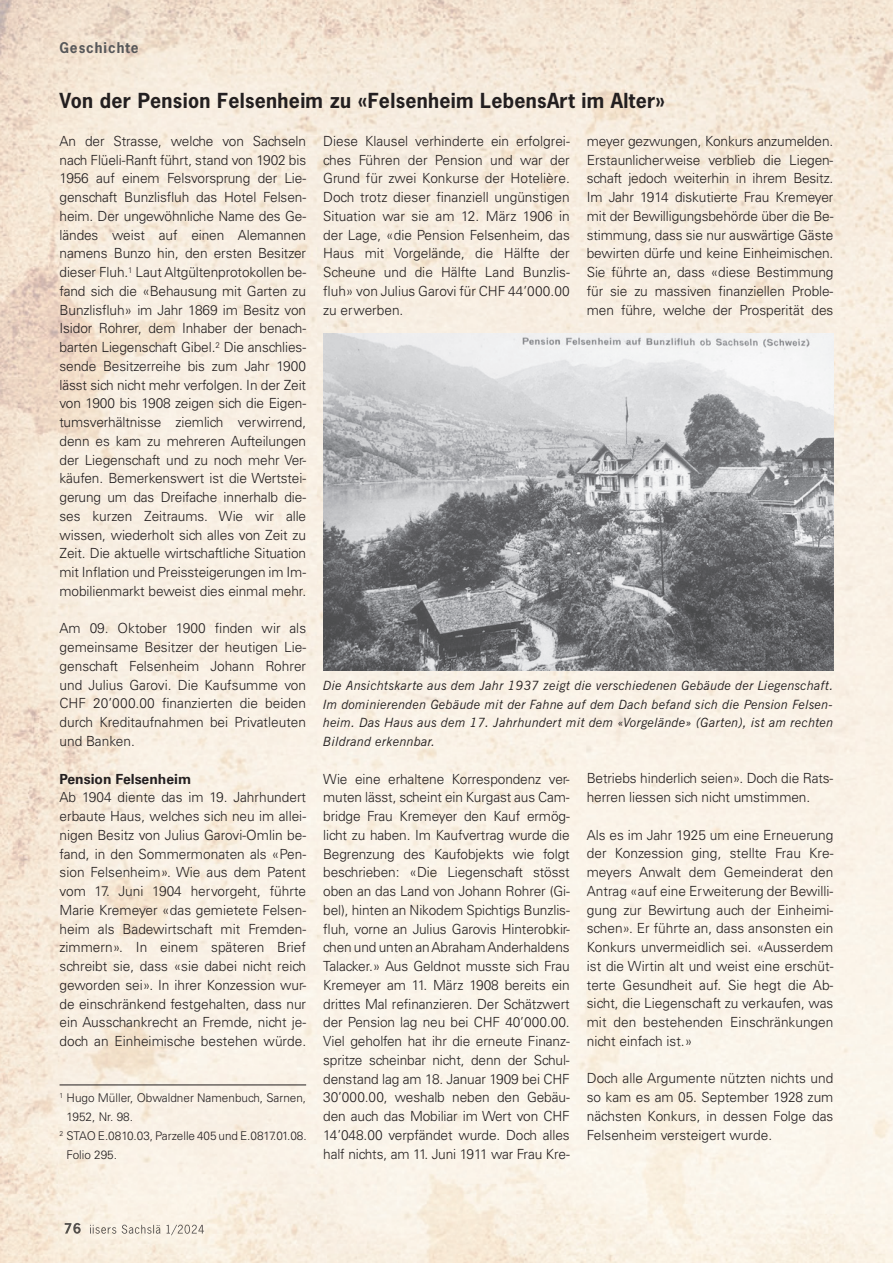
<style>
.page{position:relative;width:893px;height:1263px;background:#fff}
.page>*{position:absolute;margin:0;border:0;box-sizing:border-box;transform-origin:0 0}
.t1{font:700 19.5px "News Gothic";letter-spacing:.015em;color:#231f20}
.t2{font:300 13.95px/18.8px "Univers LT Std";letter-spacing:-.01em;color:#231f20;text-align:justify}
.t3{font:700 13.95px "Univers LT Std";color:#231f20}
.t4{font:700 13.95px "News Gothic";letter-spacing:.07em;color:#57585a}
.t5{font:italic 12.75px/18.8px "News Gothic BT";letter-spacing:.015em;color:#231f20;text-align:justify}
.t6{font:300 12px "Univers LT Std";color:#231f20}
</style>
<div class="page">
<img style="left:0;top:0;width:893px;height:1263px">
<img style="left:65px;top:1223px;width:139px;height:12px">
<img style="left:82px;top:1224px;width:122px;height:11px">
<hr style="left:60px;top:1084px;width:246px;height:1px;background:#231f20">
<img style="left:323px;top:334px;width:510px;height:337px">
<p class="t4" style="left:60px;top:39px;width:81px">Geschichte</p>
<h1 class="t1" style="left:60px;top:88px;width:607px">Von der Pension Felsenheim zu «Felsenheim LebensArt im Alter»</h1>
<p class="t2" style="left:60px;top:132px;width:248px">An der Strasse, welche von Sachseln nach Flüeli-Ranft führt, stand von 1902 bis 1956 auf einem Felsvorsprung der Lie&shy;genschaft Bunzlisfluh das Hotel Felsen&shy;heim. Der ungewöhnliche Name des Ge&shy;ländes weist auf einen Alemannen namens Bunzo hin, den ersten Besitzer dieser Fluh.<sup>1</sup> Laut Altgültenprotokollen be&shy;fand sich die «Behausung mit Garten zu Bunzlisfluh» im Jahr 1869 im Besitz von Isidor Rohrer, dem Inhaber der benach&shy;barten Liegenschaft Gibel.<sup>2</sup> Die anschlies&shy;sende Besitzerreihe bis zum Jahr 1900 lässt sich nicht mehr verfolgen. In der Zeit von 1900 bis 1908 zeigen sich die Eigen&shy;tumsverhältnisse ziemlich verwirrend, denn es kam zu mehreren Aufteilungen der Liegenschaft und zu noch mehr Ver&shy;käufen. Bemerkenswert ist die Wertstei&shy;gerung um das Dreifache innerhalb die&shy;ses kurzen Zeitraums. Wie wir alle wissen, wiederholt sich alles von Zeit zu Zeit. Die aktuelle wirtschaftliche Situation mit Inflation und Preissteigerungen im Im&shy;mobilienmarkt beweist dies einmal mehr.</p>
<p class="t2" style="left:60px;top:619px;width:248px">Am 09. Oktober 1900 finden wir als gemeinsame Besitzer der heutigen Lie&shy;genschaft Felsenheim Johann Rohrer und Julius Garovi. Die Kaufsumme von CHF 20’000.00 finanzierten die beiden durch Kreditaufnahmen bei Privatleuten und Banken.</p>
<p class="t3" style="left:60px;top:770px;width:133px">Pension Felsenheim</p>
<p class="t2" style="left:60px;top:788px;width:248px">Ab 1904 diente das im 19. Jahrhundert erbaute Haus, welches sich neu im allei&shy;nigen Besitz von Julius Garovi-Omlin be&shy;fand, in den Sommermonaten als «Pen&shy;sion Felsenheim». Wie aus dem Patent vom 17. Juni 1904 hervorgeht, führte Marie Kremeyer «das gemietete Felsen&shy;heim als Badewirtschaft mit Fremden&shy;zimmern». In einem späteren Brief schreibt sie, dass «sie dabei nicht reich geworden sei». In ihrer Konzession wur&shy;de einschränkend festgehalten, dass nur ein Ausschankrecht an Fremde, nicht je&shy;doch an Einheimische bestehen würde.</p>
<p class="t2" style="left:323px;top:132px;width:248px">Diese Klausel verhinderte ein erfolgrei&shy;ches Führen der Pension und war der Grund für zwei Konkurse der Hotelière.<br>Doch trotz dieser finanziell ungünstigen Situation war sie am 12. März 1906 in der Lage, «die Pension Felsenheim, das Haus mit Vorgelände, die Hälfte der Scheune und die Hälfte Land Bunzlis&shy;fluh» von Julius Garovi für CHF 44’000.00 zu erwerben.</p>
<p class="t2" style="left:587px;top:132px;width:248px">meyer gezwungen, Konkurs anzumelden.<br>Erstaunlicherweise verblieb die Liegen&shy;schaft jedoch weiterhin in ihrem Besitz.<br>Im Jahr 1914 diskutierte Frau Kremeyer mit der Bewilligungsbehörde über die Be&shy;stimmung, dass sie nur auswärtige Gäste bewirten dürfe und keine Einheimischen.<br>Sie führte an, dass «diese Bestimmung für sie zu massiven finanziellen Proble&shy;men führe, welche der Prosperität des</p>
<p class="t5" style="left:323px;top:676px;width:512px">Die Ansichtskarte aus dem Jahr 1937 zeigt die verschiedenen Gebäude der Liegenschaft.<br>Im dominierenden Gebäude mit der Fahne auf dem Dach befand sich die Pension Felsen&shy;heim. Das Haus aus dem 17. Jahrhundert mit dem «Vorgelände» (Garten), ist am rechten Bildrand erkennbar.</p>
<p class="t2" style="left:587px;top:769px;width:248px">Betriebs hinderlich seien». Doch die Rats&shy;herren liessen sich nicht umstimmen.</p>
<p class="t2" style="left:587px;top:825px;width:248px">Als es im Jahr 1925 um eine Erneuerung der Konzession ging, stellte Frau Kre&shy;meyers Anwalt dem Gemeinderat den Antrag «auf eine Erweiterung der Bewilli&shy;gung zur Bewirtung auch der Einheimi&shy;schen». Er führte an, dass ansonsten ein Konkurs unvermeidlich sei. «Ausserdem ist die Wirtin alt und weist eine erschüt&shy;terte Gesundheit auf. Sie hegt die Ab&shy;sicht, die Liegenschaft zu verkaufen, was mit den bestehenden Einschränkungen nicht einfach ist.»</p>
<p class="t2" style="left:587px;top:1069px;width:248px">Doch alle Argumente nützten nichts und so kam es am 05. September 1928 zum nächsten Konkurs, in dessen Folge das Felsenheim versteigert wurde.</p>
<p class="t2" style="left:323px;top:769px;width:248px">Wie eine erhaltene Korrespondenz ver&shy;muten lässt, scheint ein Kurgast aus Cam&shy;bridge Frau Kremeyer den Kauf ermög&shy;licht zu haben. Im Kaufvertrag wurde die Begrenzung des Kaufobjekts wie folgt beschrieben: «Die Liegenschaft stösst oben an das Land von Johann Rohrer (Gi&shy;bel), hinten an Nikodem Spichtigs Bunzlis&shy;fluh, vorne an Julius Garovis Hinterobkir&shy;chen und unten an Abraham Anderhaldens Talacker.» Aus Geldnot musste sich Frau Kremeyer am 11. März 1908 bereits ein drittes Mal refinanzieren. Der Schätzwert der Pension lag neu bei CHF 40’000.00.<br>Viel geholfen hat ihr die erneute Finanz&shy;spritze scheinbar nicht, denn der Schul&shy;denstand lag am 18. Januar 1909 bei CHF 30’000.00, weshalb neben den Gebäu&shy;den auch das Mobiliar im Wert von CHF 14’048.00 verpfändet wurde. Doch alles half nichts, am 11. Juni 1911 war Frau Kre-</p>
<p class="t6" style="left:60px;top:1091px;width:248px"><sup>1</sup> Hugo Müller, Obwaldner Namenbuch, Sarnen,</p>
<p class="t6" style="left:67px;top:1109px;width:68px">1952, Nr. 98.</p>
<p class="t6" style="left:60px;top:1128px;width:249px"><sup>2</sup> STAO E.0810.03, Parzelle 405 und E.0817.01.08.</p>
<p class="t6" style="left:67px;top:1147px;width:52px">Folio 295.</p>
</div>
